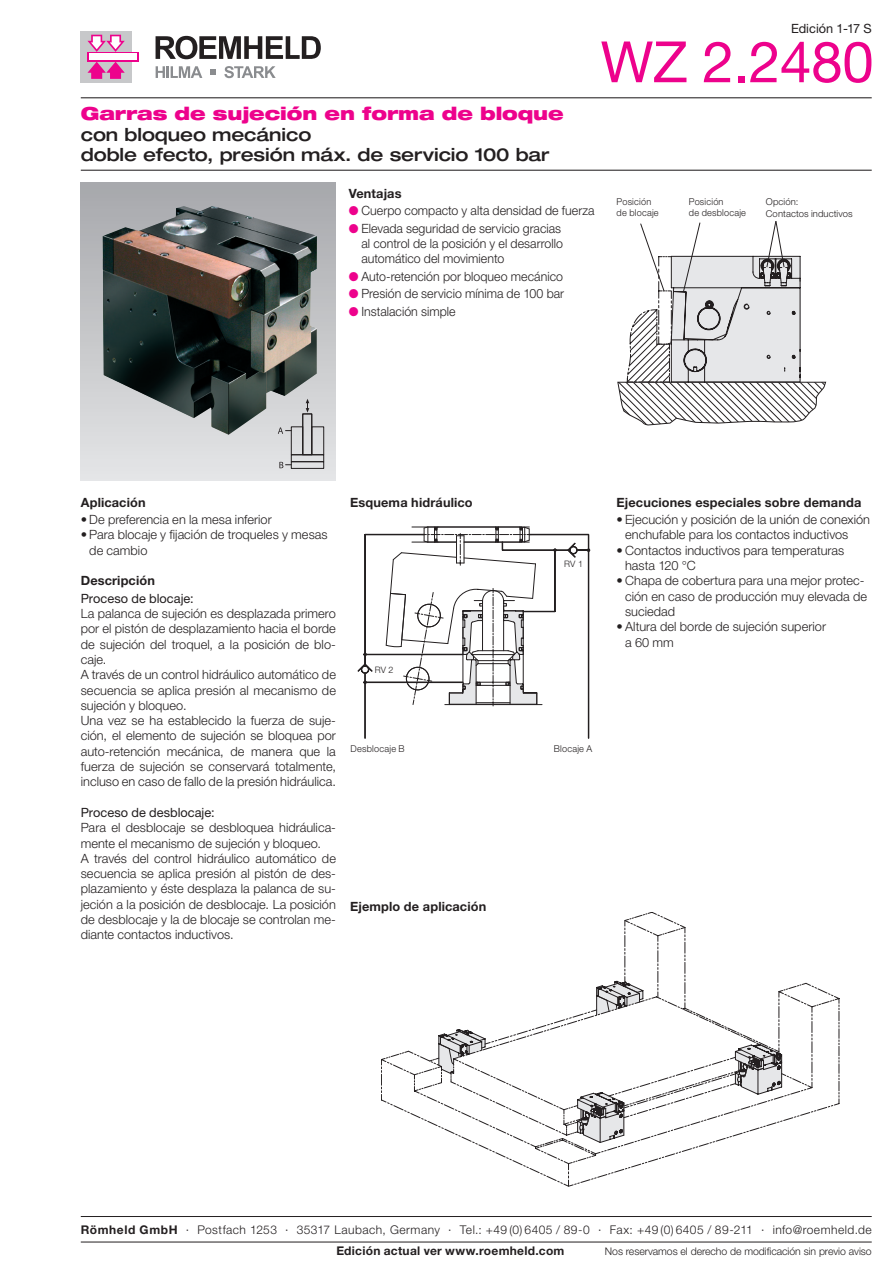
<style>
.page{position:relative;width:893px;height:1263px;background:#fff}
.page>*{position:absolute;margin:0;border:0;box-sizing:border-box;transform-origin:0 0}
.t1{font:57px "Helvetica Neue LT Pro";letter-spacing:-.01em;color:#ed028c}
.t2{font:500 expanded 18px/20.2px "Helvetica Neue LT Pro";letter-spacing:-.005em;color:#231f20}
.t3{font:900 expanded 18px "Helvetica Neue LT Pro";letter-spacing:-.005em;color:#ed028c}
.t4{font:300 12.75px/15.3px "Helvetica Neue LT Pro";letter-spacing:.005em;color:#231f20}
.t5{font:700 12.75px "Helvetica Neue LT Pro";letter-spacing:.01em;color:#231f20}
.t6{font:12.75px "Helvetica Neue LT Pro";color:#231f20}
.t7{font:300 12px "Helvetica Neue LT Pro";letter-spacing:.035em;color:#231f20}
.t8{font:700 12px "Helvetica Neue LT Pro";letter-spacing:.025em;color:#231f20}
.t9{font:300 10.5px "Helvetica Neue LT Pro";letter-spacing:-.005em;color:#231f20}
.t10{font:300 9.45px/10.5px "Helvetica Neue LT Pro";letter-spacing:.02em;color:#231f20}
.t11{font:300 8.85px "Helvetica Neue";color:#231f20}
.s1{color:#ed028c}
.s2{font-weight:700}
</style>
<div class="page">
<hr style="left:81px;top:170px;width:791px;height:1px;background:#231f20">
<hr style="left:81px;top:97px;width:791px;height:1px;background:#231f20">
<div style="left:81px;top:183px;width:255px;height:297px;background:linear-gradient(to bottom,#a7a8ac,#e4e5e7)"></div>
<div style="left:81px;top:31px;width:51px;height:52px;background:#c7c8ca"></div>
<svg style="left:87px;top:52px;width:52px;height:9px"></svg>
<div style="left:89px;top:54px;width:48px;height:6px;background:#fff"></div>
<svg style="left:87px;top:35px;width:38px;height:17px"></svg>
<svg style="left:87px;top:62px;width:38px;height:17px"></svg>
<svg style="left:156px;top:36px;width:165px;height:23px"></svg>
<svg style="left:156px;top:66px;width:46px;height:12px"></svg>
<svg style="left:224px;top:66px;width:52px;height:12px"></svg>
<svg style="left:210px;top:69px;width:6px;height:6px"></svg>
<img style="left:102px;top:206px;width:215px;height:229px">
<svg style="left:357px;top:526px;width:232px;height:158px"></svg>
<svg style="left:364px;top:534px;width:226px;height:205px"></svg>
<svg style="left:624px;top:912px;width:215px;height:201px"></svg>
<svg style="left:381px;top:976px;width:398px;height:210px"></svg>
<svg style="left:438px;top:980px;width:374px;height:174px"></svg>
<svg style="left:617px;top:221px;width:209px;height:205px"></svg>
<div style="left:291px;top:426px;width:12px;height:29px;border:1px solid #231f20"></div>
<div style="left:291px;top:461px;width:33px;height:8px;border:1px solid #231f20"></div>
<div style="left:311px;top:426px;width:13px;height:29px;border:1px solid #231f20"></div>
<div style="left:302px;top:414px;width:10px;height:13px;border:1px solid #231f20"></div>
<div style="left:302px;top:426px;width:10px;height:29px;border:1px solid #231f20"></div>
<svg style="left:306px;top:399px;width:3px;height:14px"></svg>
<svg style="left:278px;top:427px;width:13px;height:7px"></svg>
<svg style="left:279px;top:454px;width:45px;height:14px"></svg>
<hr style="left:81px;top:1242px;width:791px;height:1px;background:#231f20">
<hr style="left:81px;top:1216px;width:791px;height:1px;background:#231f20">
<p class="t6" style="left:791px;top:20px;width:82px">Edición 1-17 S</p>
<h1 class="t1" style="left:601px;top:27px;width:275px">WZ 2.2480</h1>
<h2 class="t3" style="left:81px;top:102px;width:484px">Garras de sujeción en forma de bloque</h2>
<h2 class="t2" style="left:81px;top:123px;width:470px">con bloqueo mecánico<br>doble efecto, presión máx. de servicio 100 bar</h2>
<p class="t5" style="left:349px;top:185px;width:54px">Ventajas</p>
<p class="t4" style="left:349px;top:203px;width:247px"><span class="s1">●</span> Cuerpo compacto y alta densidad de fuerza</p>
<p class="t4" style="left:361px;top:220px;width:203px;text-indent:-13px"><span class="s1">●</span> Elevada seguridad de servicio gracias al control de la posición y el desarrollo automático del movimiento</p>
<p class="t4" style="left:349px;top:268px;width:216px"><span class="s1">●</span> Auto-retención por bloqueo mecánico</p>
<p class="t4" style="left:349px;top:286px;width:217px"><span class="s1">●</span> Presión de servicio mínima de 100 bar</p>
<p class="t4" style="left:349px;top:303px;width:108px"><span class="s1">●</span> Instalación simple</p>
<p class="t10" style="left:617px;top:197px;width:44px">Posición de blocaje</p>
<p class="t10" style="left:689px;top:197px;width:59px">Posición<br>de desblocaje</p>
<p class="t10" style="left:766px;top:196px;width:88px;line-height:11.4px">Opción:<br>Contactos inductivos</p>
<p class="t5" style="left:81px;top:494px;width:66px">Aplicación</p>
<p class="t4" style="left:81px;top:512px;width:192px">• De preferencia en la mesa inferior</p>
<p class="t4" style="left:89px;top:527px;width:240px;text-indent:-9px">• Para blocaje y fijación de troqueles y mesas de cambio</p>
<p class="t5" style="left:81px;top:573px;width:76px">Descripción</p>
<p class="t6" style="left:81px;top:590px;width:114px">Proceso de blocaje:</p>
<p class="t4" style="left:81px;top:605px;width:257px">La palanca de sujeción es desplazada primero por el pistón de desplazamiento hacia el borde de sujeción del troquel, a la posición de blo&shy;caje.<br>A través de un control hidráulico automático de secuencia se aplica presión al mecanismo de sujeción y bloqueo.<br>Una vez se ha establecido la fuerza de suje&shy;ción, el elemento de sujeción se bloquea por auto-retención mecánica, de manera que la fuerza de sujeción se conservará totalmente, incluso en caso de fallo de la presión hidráulica.</p>
<p class="t6" style="left:81px;top:804px;width:135px">Proceso de desblocaje:</p>
<p class="t4" style="left:81px;top:820px;width:257px">Para el desblocaje se desbloquea hidráulica&shy;mente el mecanismo de sujeción y bloqueo.<br>A través del control hidráulico automático de secuencia se aplica presión al pistón de des&shy;plazamiento y éste desplaza la palanca de su&shy;jeción a la posición de desblocaje. La posición de desblocaje y la de blocaje se controlan me&shy;diante contactos inductivos.</p>
<p class="t5" style="left:350px;top:494px;width:124px">Esquema hidráulico</p>
<p class="t11" style="left:375px;top:665px;width:20px">RV 2</p>
<p class="t11" style="left:564px;top:559px;width:20px">RV 1</p>
<p class="t10" style="left:351px;top:743px;width:56px">Desblocaje B</p>
<p class="t10" style="left:554px;top:743px;width:40px">Blocaje A</p>
<p class="t5" style="left:350px;top:899px;width:138px">Ejemplo de aplicación</p>
<p class="t5" style="left:617px;top:494px;width:246px">Ejecuciones especiales sobre demanda</p>
<p class="t4" style="left:625px;top:512px;width:246px;text-indent:-9px">• Ejecución y posición de la unión de conexión enchufable para los contactos inductivos</p>
<p class="t4" style="left:625px;top:542px;width:221px;text-indent:-9px">• Contactos inductivos para temperaturas hasta 120 °C</p>
<p class="t4" style="left:625px;top:573px;width:243px;text-indent:-9px">• Chapa de cobertura para una mejor protec&shy;ción en caso de producción muy elevada de suciedad</p>
<p class="t4" style="left:625px;top:619px;width:202px;text-indent:-9px">• Altura del borde de sujeción superior a 60 mm</p>
<p class="t7" style="left:81px;top:1222px;width:792px"><span class="s2">Römheld GmbH</span> · Postfach 1253 · 35317 Laubach, Germany · Tel.: +49 (0) 6405 / 89-0 · Fax: +49 (0) 6405 / 89-211 · info@roemheld.de</p>
<p class="t8" style="left:336px;top:1243px;width:230px">Edición actual ver www.roemheld.com</p>
<p class="t9" style="left:605px;top:1244px;width:268px">Nos reservamos el derecho de modificación sin previo aviso</p>
</div>
